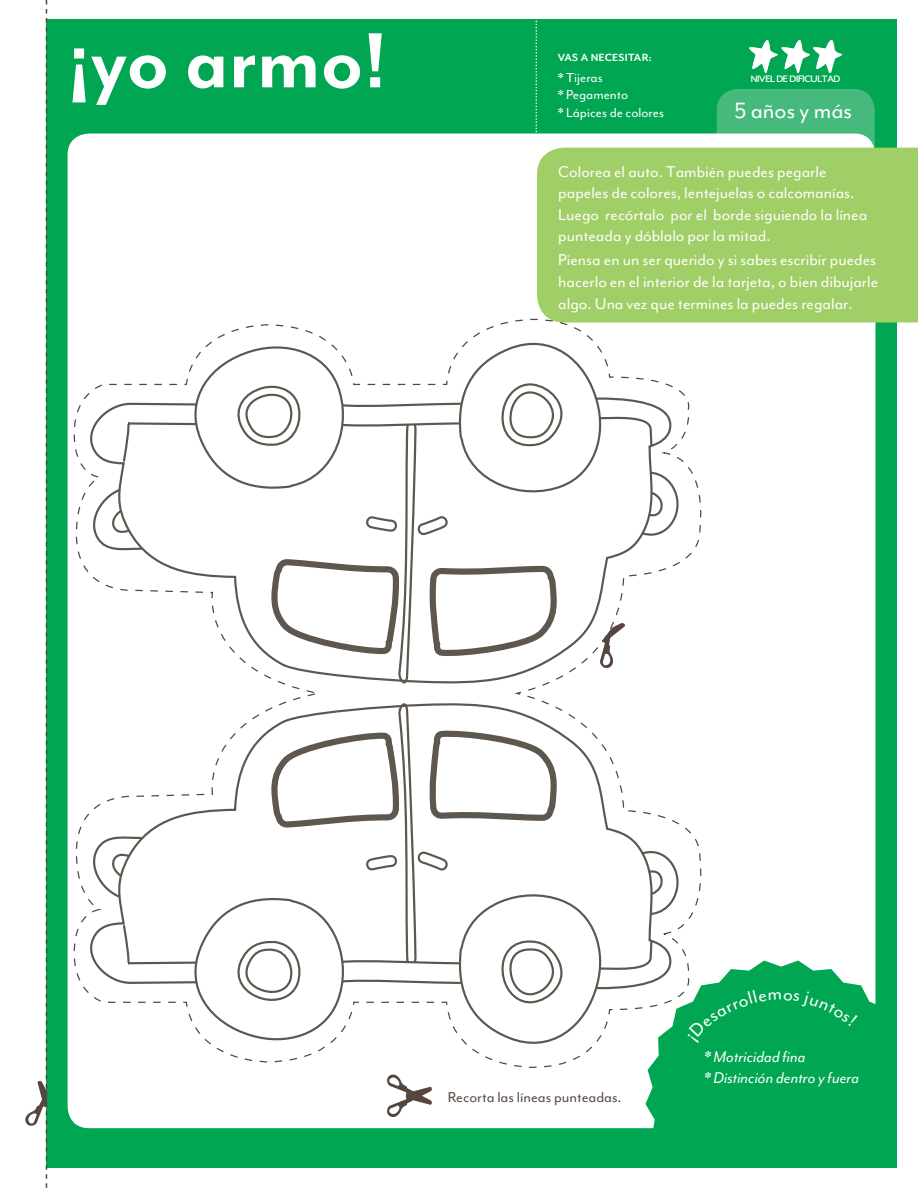
<style>
.page{position:relative;width:918px;height:1188px;background:#fff}
.page>*{position:absolute;margin:0;border:0;box-sizing:border-box;transform-origin:0 0}
.t1{font:90px "Mr Eaves Mod B";color:#fff}
.t2{font:25.5px "Mr Eaves Mod R";color:#fff}
.t3{font:18px/21.6px "Mr Eaves Mod R";color:#fff}
.t4{font:18px/21.6px "Mr Eaves Mod RI";color:#fff}
.t5{font:16.5px "Mr Eaves Mod R";color:#574640}
.t6{font:15px/17.7px "Mr Eaves Mod R";color:#fff}
.t7{font:15px "Mr Eaves Mod SCR";letter-spacing:-.06em;color:#fff}
.t8{font:12px "Mr Eaves Mod B";letter-spacing:.02em;color:#fff}
</style>
<div class="page">
<div style="left:46px;top:20px;width:851px;height:1148px;background:#00a651"></div>
<div style="left:717px;top:89px;width:158px;height:136px;background:#46ba7c;border-radius:21px"></div>
<div style="left:68px;top:134px;width:807px;height:994px;background:#fff;border-radius:21px"></div>
<svg style="left:645px;top:961px;width:231px;height:168px;background:#18ae62"></svg>
<div style="left:537px;top:148px;width:381px;height:174px;background:#a0ce67"></div>
<svg style="left:25px;top:0;width:22px;height:1188px"></svg>
<svg style="left:536px;top:19px;width:1px;height:115px"></svg>
<svg style="left:387px;top:1074px;width:45px;height:43px"></svg>
<svg style="left:749px;top:40px;width:94px;height:33px"></svg>
<svg style="left:73px;top:319px;width:637px;height:750px"></svg>
<div style="left:688px;top:990px;width:170px;height:53px;background:#00a651"></div>
<h1 class="t1" style="left:68px;top:10px;width:321px">¡yo armo!</h1>
<p class="t8" style="left:558px;top:50px;width:96px">VAS A NECESITAR:</p>
<p class="t6" style="left:558px;top:69px;width:108px">* Tijeras<br>* Pegamento<br>* Lápices de colores</p>
<p class="t7" style="left:751px;top:69px;width:92px">nivel de dificultad</p>
<h2 class="t2" style="left:734px;top:96px;width:119px">5 años y más</h2>
<p class="t3" style="left:558px;top:161px;width:270px">Colorea el auto. También puedes pegarle</p>
<p class="t3" style="left:558px;top:182px;width:310px">papeles de colores, lentejuelas o calcomanías.<br>Luego recórtalo por el borde siguiendo la línea punteada y dóblalo por la mitad.</p>
<p class="t3" style="left:558px;top:249px;width:322px;text-align:justify">Piensa en un ser querido y si sabes escribir puedes hacerlo en el interior de la tarjeta, o bien dibujarle algo. Una vez que termines la puedes regalar.</p>
<p class="t5" style="left:448px;top:1088px;width:175px">Recorta las líneas punteadas.</p>
<p class="t4" style="left:704px;top:1045px;width:157px">* Motricidad fina<br>* Distinción dentro y fuera</p>
</div>
